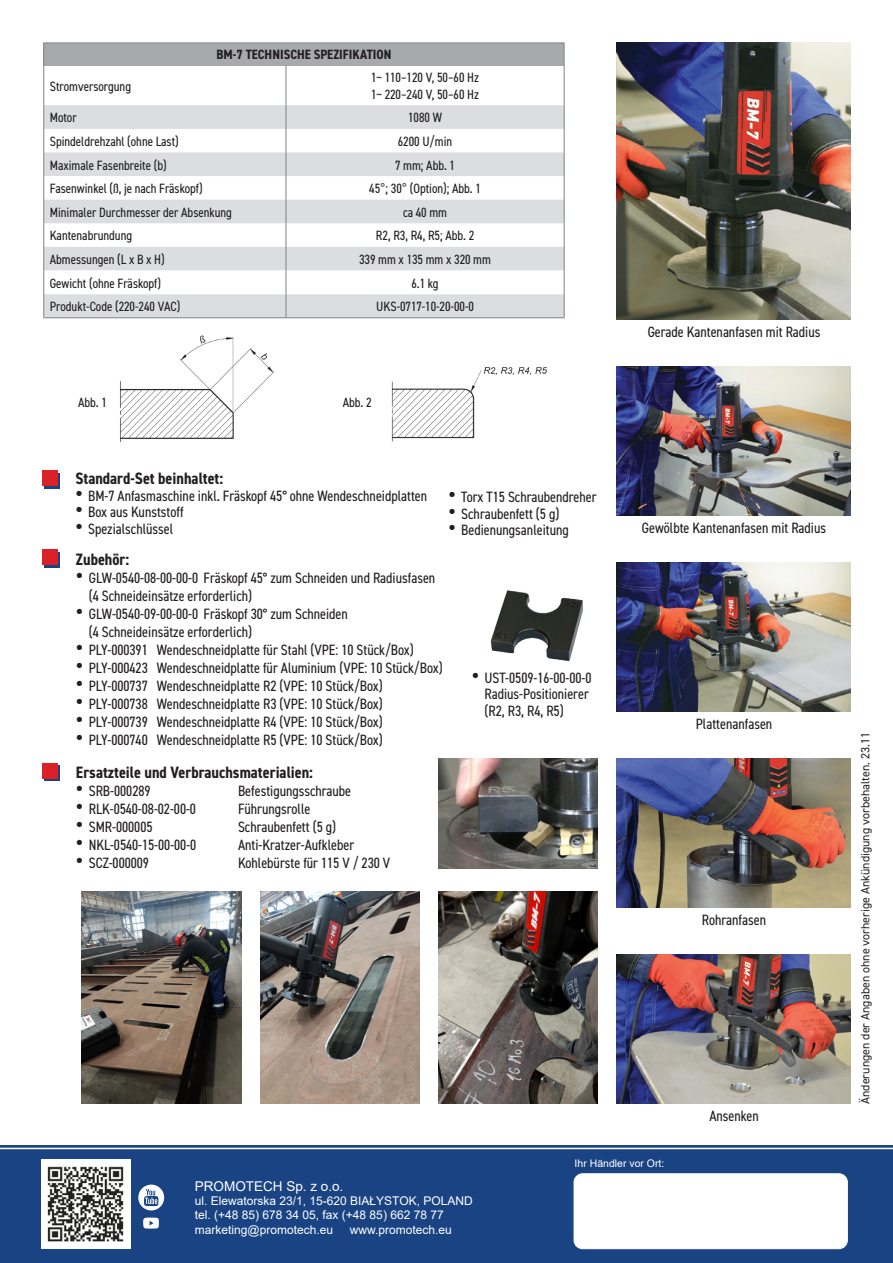
<style>
.page{position:relative;width:893px;height:1263px;background:#fff}
.page>*{position:absolute;margin:0;border:0;box-sizing:border-box;transform-origin:0 0}
.tytul_ulotka_promotech_mniejszy{font:700 condensed 16.5px "DIN2014";color:#231f20}
.tekst_ulotka_promotech{font:condensed 15px/18px "DIN2014";color:#231f20}
.w_tabelce_tresc{font:condensed 13.5px "DIN2014";color:#231f20}
.Styl_akapitowy5{font:700 condensed 13.5px "DIN2014";color:#231f20}
.t1{font:13.5px "Arial";color:#fff}
.tekst_ulotka_promotech-2{font:condensed 13.5px "DIN2014";color:#231f20}
.t2{font:12px "Arial";color:#fff}
.t3{font:12px "DIN2014";color:#231f20}
.t4{font:10.5px "Arial";color:#fff}
.s1{font-family:"Arial";font-stretch:normal}
.s2{font-family:"Arial";font-stretch:normal;font-size:21px}
</style>
<div class="page">
<div style="left:44px;top:43px;width:520px;height:22px;background:#a8a9ad"></div>
<hr style="left:43px;top:43px;width:243px;height:1px;background:#808285">
<svg style="left:43px;top:43px;width:1px;height:22px"></svg>
<hr style="left:286px;top:43px;width:278px;height:1px;background:#808285">
<svg style="left:564px;top:43px;width:1px;height:22px"></svg>
<hr style="left:43px;top:65px;width:1px;height:40px;background:#808285">
<hr style="left:286px;top:65px;width:1px;height:40px;background:#808285">
<hr style="left:564px;top:65px;width:1px;height:40px;background:#808285">
<svg style="left:43px;top:105px;width:522px;height:212px"></svg>
<hr style="left:43px;top:317px;width:243px;height:1px;background:#808285">
<hr style="left:286px;top:317px;width:278px;height:1px;background:#808285">
<div style="left:0;top:1145px;width:893px;height:118px;background:#1a4383"></div>
<img style="left:41px;top:1159px;width:89px;height:90px">
<div style="left:574px;top:1174px;width:273px;height:75px;background:#fff;border-radius:9px"></div>
<div style="left:574px;top:1173px;width:273px;height:76px;border:1px solid #fff;border-radius:9px"></div>
<svg style="left:138px;top:1184px;width:26px;height:26px"></svg>
<svg style="left:143px;top:1217px;width:16px;height:11px"></svg>
<hr style="left:0;top:1148px;width:893px;height:1px;background:#fff">
<img style="left:617px;top:43px;width:233px;height:276px">
<img style="left:617px;top:366px;width:233px;height:149px">
<img style="left:617px;top:562px;width:233px;height:149px">
<img style="left:617px;top:758px;width:233px;height:149px">
<img style="left:617px;top:954px;width:233px;height:149px">
<div style="left:45px;top:473px;width:15px;height:15px;background:#1a4383"></div>
<div style="left:43px;top:471px;width:15px;height:15px;background:#da2128"></div>
<div style="left:45px;top:552px;width:15px;height:15px;background:#1a4383"></div>
<div style="left:43px;top:550px;width:15px;height:15px;background:#da2128"></div>
<svg style="left:45px;top:766px;width:15px;height:15px"></svg>
<div style="left:43px;top:763px;width:15px;height:15px;background:#da2128"></div>
<img style="left:119px;top:335px;width:156px;height:107px">
<img style="left:391px;top:367px;width:156px;height:74px">
<img style="left:490px;top:590px;width:93px;height:72px">
<img style="left:260px;top:891px;width:159px;height:213px">
<img style="left:81px;top:891px;width:161px;height:213px">
<img style="left:438px;top:891px;width:159px;height:213px">
<img style="left:438px;top:758px;width:159px;height:110px">
<p class="w_tabelce_tresc" style="left:50px;top:77px;width:83px">Stromversorgung</p>
<p class="Styl_akapitowy5" style="left:216px;top:46px;width:176px">BM-7 TECHNISCHE SPEZIFIKATION</p>
<p class="w_tabelce_tresc" style="left:371px;top:69px;width:110px">1~ 110–120 V, 50–60 Hz</p>
<p class="w_tabelce_tresc" style="left:371px;top:85px;width:110px">1~ 220–240 V, 50–60 Hz</p>
<p class="w_tabelce_tresc" style="left:50px;top:109px;width:28px">Motor</p>
<p class="w_tabelce_tresc" style="left:408px;top:109px;width:35px">1080 W</p>
<p class="w_tabelce_tresc" style="left:50px;top:132px;width:131px">Spindeldrehzahl (ohne Last)</p>
<p class="w_tabelce_tresc" style="left:398px;top:132px;width:56px">6200 U/min</p>
<p class="w_tabelce_tresc" style="left:50px;top:156px;width:118px">Maximale Fasenbreite (b)</p>
<p class="w_tabelce_tresc" style="left:395px;top:156px;width:61px">7 mm; Abb. 1</p>
<p class="w_tabelce_tresc" style="left:50px;top:179px;width:154px">Fasenwinkel (ß, je nach Fräskopf)</p>
<p class="w_tabelce_tresc" style="left:369px;top:179px;width:113px">45<span class="s1">°</span>; 30<span class="s1">°</span> (Option); Abb. 1</p>
<p class="w_tabelce_tresc" style="left:50px;top:203px;width:184px">Minimaler Durchmesser der Absenkung</p>
<p class="w_tabelce_tresc" style="left:403px;top:203px;width:46px">ca 40 mm</p>
<p class="w_tabelce_tresc" style="left:50px;top:227px;width:84px">Kantenabrundung</p>
<p class="w_tabelce_tresc" style="left:376px;top:227px;width:100px">R2, R3, R4, R5; Abb. 2</p>
<p class="w_tabelce_tresc" style="left:50px;top:250px;width:117px">Abmessungen (L x B x H)</p>
<p class="w_tabelce_tresc" style="left:359px;top:250px;width:133px">339 mm x 135 mm x 320 mm</p>
<p class="w_tabelce_tresc" style="left:50px;top:274px;width:113px">Gewicht (ohne Fräskopf)</p>
<p class="w_tabelce_tresc" style="left:411px;top:274px;width:29px">6.1 kg</p>
<p class="w_tabelce_tresc" style="left:50px;top:298px;width:132px">Produkt-Code (220-240 VAC)</p>
<p class="w_tabelce_tresc" style="left:376px;top:298px;width:99px">UKS-0717-10-20-00-0</p>
<p class="tekst_ulotka_promotech-2" style="left:78px;top:393px;width:30px">Abb. 1</p>
<p class="tekst_ulotka_promotech-2" style="left:343px;top:393px;width:30px">Abb. 2</p>
<p class="tytul_ulotka_promotech_mniejszy" style="left:75px;top:468px;width:149px">Standard-Set beinhaltet:</p>
<p class="tekst_ulotka_promotech" style="left:75px;top:486px;width:353px"><span class="s2">•</span> BM-7 Anfasmaschine inkl. Fräskopf 45° ohne Wendeschneidplatten</p>
<p class="tekst_ulotka_promotech" style="left:75px;top:503px;width:110px"><span class="s2">•</span> Box aus Kunststoff</p>
<p class="tekst_ulotka_promotech" style="left:75px;top:519px;width:99px"><span class="s2">•</span> Spezialschlüssel</p>
<p class="tekst_ulotka_promotech" style="left:448px;top:488px;width:150px"><span class="s2">•</span> Torx T15 Schraubendreher</p>
<p class="tekst_ulotka_promotech" style="left:448px;top:504px;width:112px"><span class="s2">•</span> Schraubenfett (5 g)</p>
<p class="tekst_ulotka_promotech" style="left:448px;top:521px;width:122px"><span class="s2">•</span> Bedienungsanleitung</p>
<p class="tytul_ulotka_promotech_mniejszy" style="left:76px;top:548px;width:55px">Zubehör:</p>
<p class="tekst_ulotka_promotech" style="left:89px;top:568px;width:348px;text-indent:-13px"><span class="s2">•</span> GLW-0540-08-00-00-0 Fräskopf 45° zum Schneiden und Radiusfasen (4 Schneideinsätze erforderlich)</p>
<p class="tekst_ulotka_promotech" style="left:89px;top:604px;width:261px;text-indent:-13px"><span class="s2">•</span> GLW-0540-09-00-00-0 Fräskopf 30° zum Schneiden (4 Schneideinsätze erforderlich)</p>
<p class="tekst_ulotka_promotech" style="left:76px;top:640px;width:339px"><span class="s2">•</span> PLY-000391 Wendeschneidplatte für Stahl (VPE: 10 Stück/Box)</p>
<p class="tekst_ulotka_promotech" style="left:76px;top:658px;width:368px"><span class="s2">•</span> PLY-000423 Wendeschneidplatte für Aluminium (VPE: 10 Stück/Box)</p>
<p class="tekst_ulotka_promotech" style="left:76px;top:676px;width:308px"><span class="s2">•</span> PLY-000737 Wendeschneidplatte R2 (VPE: 10 Stück/Box)</p>
<p class="tekst_ulotka_promotech" style="left:76px;top:694px;width:308px"><span class="s2">•</span> PLY-000738 Wendeschneidplatte R3 (VPE: 10 Stück/Box)</p>
<p class="tekst_ulotka_promotech" style="left:76px;top:712px;width:308px"><span class="s2">•</span> PLY-000739 Wendeschneidplatte R4 (VPE: 10 Stück/Box)</p>
<p class="tekst_ulotka_promotech" style="left:76px;top:730px;width:308px"><span class="s2">•</span> PLY-000740 Wendeschneidplatte R5 (VPE: 10 Stück/Box)</p>
<p class="tytul_ulotka_promotech_mniejszy" style="left:76px;top:761px;width:239px">Ersatzteile und Verbrauchsmaterialien:</p>
<p class="tekst_ulotka_promotech" style="left:76px;top:781px;width:76px"><span class="s2">•</span> SRB-000289</p>
<p class="tekst_ulotka_promotech" style="left:238px;top:781px;width:115px">Befestigungsschraube</p>
<p class="tekst_ulotka_promotech" style="left:76px;top:799px;width:122px"><span class="s2">•</span> RLK-0540-08-02-00-0</p>
<p class="tekst_ulotka_promotech" style="left:238px;top:799px;width:74px">Führungsrolle</p>
<p class="tekst_ulotka_promotech" style="left:76px;top:817px;width:78px"><span class="s2">•</span> SMR-000005</p>
<p class="tekst_ulotka_promotech" style="left:238px;top:817px;width:100px">Schraubenfett (5 g)</p>
<p class="tekst_ulotka_promotech" style="left:76px;top:835px;width:122px"><span class="s2">•</span> NKL-0540-15-00-00-0</p>
<p class="tekst_ulotka_promotech" style="left:238px;top:835px;width:118px">Anti-Kratzer-Aufkleber</p>
<p class="tekst_ulotka_promotech" style="left:76px;top:853px;width:75px"><span class="s2">•</span> SCZ-000009</p>
<p class="tekst_ulotka_promotech" style="left:238px;top:853px;width:154px">Kohlebürste für 115 V / 230 V</p>
<p class="tekst_ulotka_promotech" style="left:485px;top:669px;width:108px;line-height:16.5px;text-indent:-13px"><span class="s2">•</span> UST-0509-16-00-00-0<br>Radius-Positionierer (R2, R3, R4, R5)</p>
<p class="tekst_ulotka_promotech" style="left:648px;top:323px;width:174px">Gerade Kantenanfasen mit Radius</p>
<p class="tekst_ulotka_promotech" style="left:642px;top:518px;width:186px">Gewölbte Kantenanfasen mit Radius</p>
<p class="tekst_ulotka_promotech" style="left:696px;top:714px;width:78px">Plattenanfasen</p>
<p class="tekst_ulotka_promotech" style="left:702px;top:910px;width:66px">Rohranfasen</p>
<p class="tekst_ulotka_promotech" style="left:709px;top:1106px;width:51px">Ansenken</p>
<p class="t1" style="left:195px;top:1176px;width:150px">PROMOTECH Sp. z o.o.</p>
<p class="t2" style="left:195px;top:1192px;width:279px">ul. Elewatorska 23/1, 15-620 BIAŁYSTOK, POLAND</p>
<p class="t2" style="left:195px;top:1207px;width:250px">tel. (+48 85) 678 34 05, fax (+48 85) 662 78 77</p>
<p class="t2" style="left:195px;top:1221px;width:140px">marketing@promotech.eu</p>
<p class="t2" style="left:350px;top:1221px;width:104px">www.promotech.eu</p>
<p class="t4" style="left:575px;top:1156px;width:91px">Ihr Händler vor Ort:</p>
<p class="t3" style="left:858px;top:1104px;width:373px;rotate:-90deg">Änderungen der Angaben ohne vorherige Ankündigung vorbehalten. 23.11</p>
</div>
